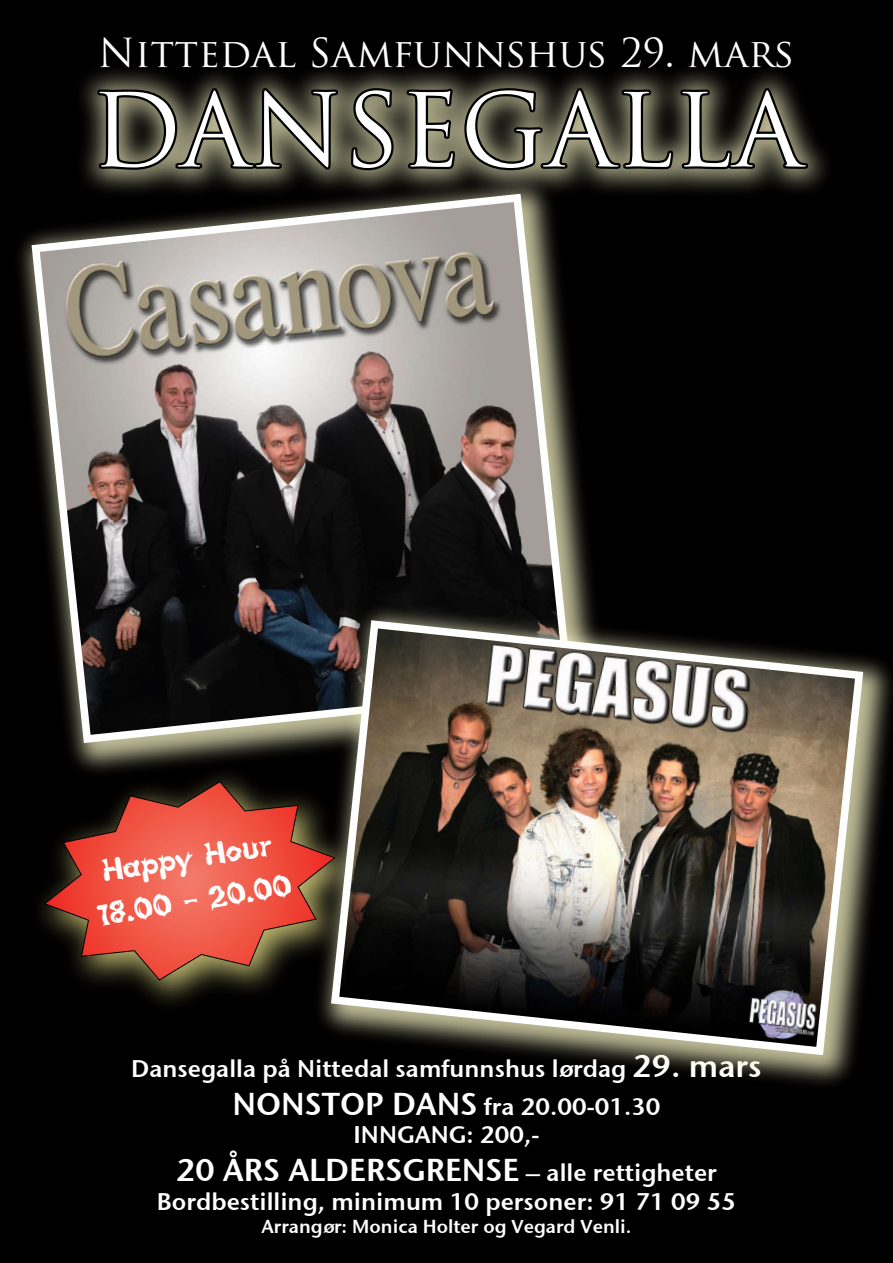
<style>
.page{position:relative;width:893px;height:1263px;background:#fff}
.page>*{position:absolute;margin:0;border:0;box-sizing:border-box;transform-origin:0 0}
.t1{font:99px "Trajan Pro";color:#fff}
.t2{font:39px "Trajan Pro";color:#fff}
.t3{font:36px/43.2px "General Collection CHOPHOUSE";color:#fff;text-align:center}
.t4{font:31.5px "Stone Sans Sem ITCTT Semi";color:#fff}
.t5{font:24px/37.8px "Stone Sans Sem ITCTT Semi";color:#fff;text-align:center}
.t6{font:18.75px "Stone Sans Sem ITCTT Semi";color:#fff}
.s1{font-size:31.5px}
.s2{font-size:24px}
</style>
<div class="page">
<div style="left:1px;top:1px;width:892px;height:1262px;background:#000"></div>
<div style="left:14px;top:176px;width:594px;height:603px;background:#fffbcb;opacity:.75"></div>
<svg style="left:27px;top:190px;width:550px;height:557px"></svg>
<div style="left:70px;top:59px;width:770px;height:145px;background:#fffbcb;opacity:.75"></div>
<svg style="left:95px;top:85px;width:245px;height:87px"></svg>
<svg style="left:349px;top:85px;width:47px;height:88px"></svg>
<svg style="left:404px;top:85px;width:406px;height:88px"></svg>
<div style="left:25px;top:760px;width:346px;height:258px;background:#fff797;opacity:.75"></div>
<svg style="left:43px;top:781px;width:270px;height:200px"></svg>
<div style="left:313px;top:602px;width:580px;height:489px;background:#fffbcb;opacity:.75"></div>
<img style="left:327px;top:616px;width:540px;height:443px">
<h2 class="t2" style="left:98px;top:28px;width:698px">Nittedal Samfunnshus 29. mars</h2>
<h1 class="t1" style="left:91px;top:68px;width:713px">DANSEGALLA</h1>
<h3 class="t3" style="left:86px;top:848px;width:198px;rotate:-9deg">Happy Hour<br>18.00 – 20.00</h3>
<p class="t5" style="left:131px;top:1048px;width:632px">Dansegalla på Nittedal samfunnshus lørdag <span class="s1">29. mars<br>NONSTOP DANS</span> fra 20.00-01.30</p>
<p class="t5" style="left:354px;top:1114px;width:187px">INNGANG: 200,-</p>
<h3 class="t4" style="left:176px;top:1144px;width:542px">20 ÅRS ALDERSGRENSE <span class="s2">– alle rettigheter</span></h3>
<p class="t5" style="left:157px;top:1181px;width:581px">Bordbestilling, minimum 10 personer: 91 71 09 55</p>
<p class="t6" style="left:261px;top:1211px;width:372px">Arrangør: Monica Holter og Vegard Venli.</p>
</div>
